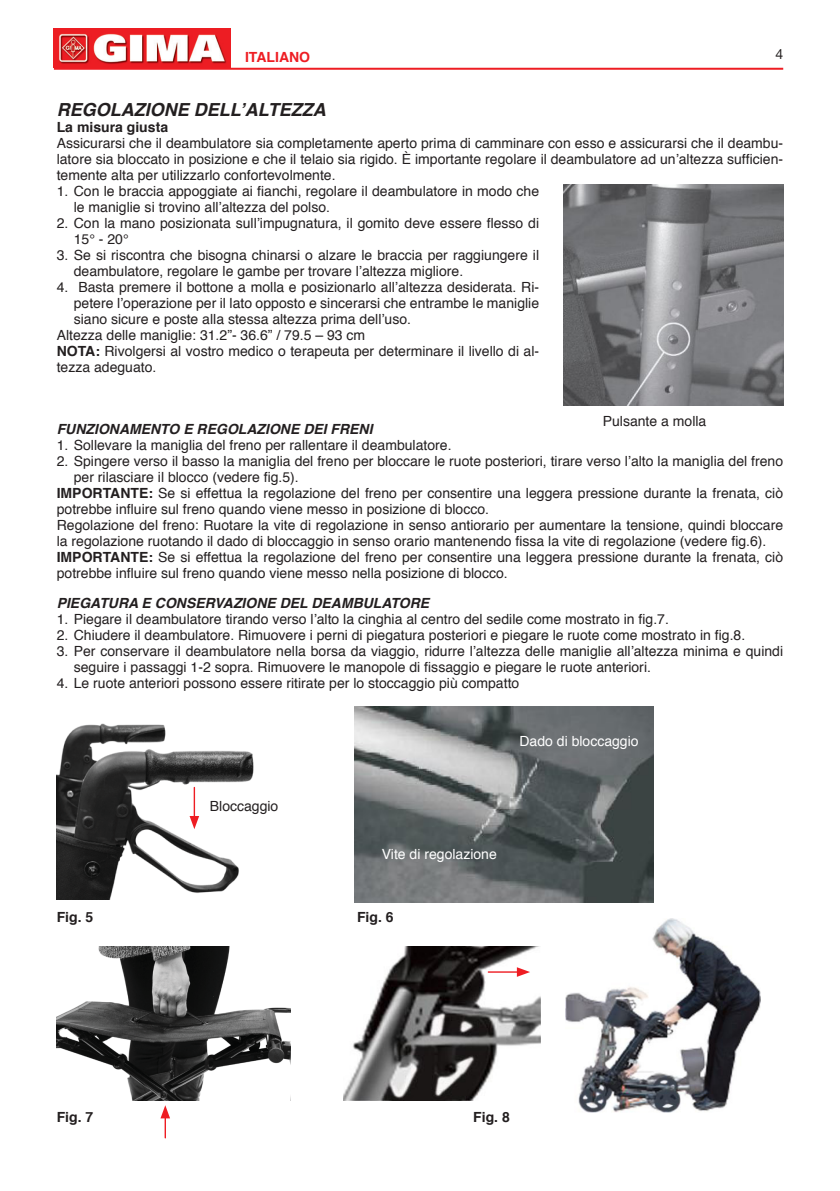
<style>
.page{position:relative;width:840px;height:1191px;background:#fff}
.page>*{position:absolute;margin:0;border:0;box-sizing:border-box;transform-origin:0 0}
.t1{font:italic 700 18px "Helvetica";color:#231f20}
.t2{font:14px/16px "Helvetica";color:#231f20}
.t3{font:italic 700 14px "Helvetica";color:#231f20}
.t4{font:700 14px "Helvetica";color:#231f20}
.t5{font:14px "Helvetica";color:#fff}
.t6{font:700 14px "Helvetica";color:#ee1d23}
.t7{font:14px "Helvetica Neue LT Std";color:#231f20}
.s1{font-weight:700}
</style>
<div class="page">
<hr style="left:54px;top:68px;width:728px;height:2px;background:#ee1d23">
<img style="left:54px;top:28px;width:176px;height:40px">
<img style="left:57px;top:723px;width:197px;height:176px">
<img style="left:354px;top:706px;width:299px;height:196px">
<img style="left:57px;top:946px;width:234px;height:154px">
<img style="left:565px;top:918px;width:195px;height:194px">
<img style="left:343px;top:946px;width:197px;height:154px">
<hr style="left:164px;top:1115px;width:2px;height:22px;background:#ee1d23">
<svg style="left:160px;top:1105px;width:10px;height:13px"></svg>
<hr style="left:488px;top:971px;width:31px;height:1px;background:#ee1d23">
<svg style="left:516px;top:967px;width:14px;height:9px"></svg>
<hr style="left:193px;top:787px;width:2px;height:32px;background:#ee1d23">
<svg style="left:189px;top:816px;width:10px;height:13px"></svg>
<img style="left:563px;top:184px;width:219px;height:221px">
<p class="t6" style="left:245px;top:45px;width:67px">ITALIANO</p>
<p class="t7" style="left:775px;top:46px;width:9px">4</p>
<p class="t1" style="left:57px;top:94px;width:270px">REGOLAZIONE DELL’ALTEZZA</p>
<p class="t4" style="left:57px;top:115px;width:113px">La misura giusta</p>
<p class="t2" style="left:57px;top:135px;width:727px;text-align:justify">Assicurarsi che il deambulatore sia completamente aperto prima di camminare con esso e assicurarsi che il deambu&shy;latore sia bloccato in posizione e che il telaio sia rigido. È importante regolare il deambulatore ad un’altezza sufficien&shy;temente alta per utilizzarlo confortevolmente.</p>
<p class="t2" style="left:74px;top:183px;width:466px;text-indent:-17px">1. Con le braccia appoggiate ai fianchi, regolare il deambulatore in modo che le maniglie si trovino all’altezza del polso.</p>
<p class="t2" style="left:74px;top:215px;width:466px;text-indent:-17px">2. Con la mano posizionata sull’impugnatura, il gomito deve essere flesso di<br>15° - 20°</p>
<p class="t2" style="left:74px;top:247px;width:466px;text-indent:-17px">3. Se si riscontra che bisogna chinarsi o alzare le braccia per raggiungere il deambulatore, regolare le gambe per trovare l’altezza migliore.</p>
<p class="t2" style="left:74px;top:279px;width:466px;text-align:justify;text-indent:-17px">4. Basta premere il bottone a molla e posizionarlo all’altezza desiderata. Ri&shy;petere l’operazione per il lato opposto e sincerarsi che entrambe le maniglie siano sicure e poste alla stessa altezza prima dell’uso.</p>
<p class="t2" style="left:57px;top:327px;width:310px">Altezza delle maniglie: 31.2”- 36.6” / 79.5 – 93 cm</p>
<p class="t2" style="left:57px;top:343px;width:483px"><span class="s1">NOTA:</span> Rivolgersi al vostro medico o terapeuta per determinare il livello di al&shy;tezza adeguato.</p>
<p class="t2" style="left:602px;top:413px;width:105px">Pulsante a molla</p>
<p class="t3" style="left:57px;top:417px;width:317px">FUNZIONAMENTO E REGOLAZIONE DEI FRENI</p>
<p class="t2" style="left:57px;top:437px;width:396px">1. Sollevare la maniglia del freno per rallentare il deambulatore.</p>
<p class="t2" style="left:74px;top:453px;width:710px;text-indent:-17px">2. Spingere verso il basso la maniglia del freno per bloccare le ruote posteriori, tirare verso l’alto la maniglia del freno per rilasciare il blocco (vedere fig.5).</p>
<p class="t2" style="left:57px;top:485px;width:727px"><span class="s1">IMPORTANTE:</span> Se si effettua la regolazione del freno per consentire una leggera pressione durante la frenata, ciò potrebbe influire sul freno quando viene messo in posizione di blocco.</p>
<p class="t2" style="left:57px;top:517px;width:727px">Regolazione del freno: Ruotare la vite di regolazione in senso antiorario per aumentare la tensione, quindi bloccare la regolazione ruotando il dado di bloccaggio in senso orario mantenendo fissa la vite di regolazione (vedere fig.6).</p>
<p class="t2" style="left:57px;top:549px;width:727px"><span class="s1">IMPORTANTE:</span> Se si effettua la regolazione del freno per consentire una leggera pressione durante la frenata, ciò potrebbe influire sul freno quando viene messo nella posizione di blocco.</p>
<p class="t3" style="left:57px;top:591px;width:374px">PIEGATURA E CONSERVAZIONE DEL DEAMBULATORE</p>
<p class="t2" style="left:57px;top:611px;width:613px">1. Piegare il deambulatore tirando verso l’alto la cinghia al centro del sedile come mostrato in fig.7.</p>
<p class="t2" style="left:57px;top:627px;width:689px">2. Chiudere il deambulatore. Rimuovere i perni di piegatura posteriori e piegare le ruote come mostrato in fig.8.</p>
<p class="t2" style="left:74px;top:643px;width:710px;text-indent:-17px">3. Per conservare il deambulatore nella borsa da viaggio, ridurre l’altezza delle maniglie all’altezza minima e quindi seguire i passaggi 1-2 sopra. Rimuovere le manopole di fissaggio e piegare le ruote anteriori.</p>
<p class="t2" style="left:57px;top:675px;width:464px">4. Le ruote anteriori possono essere ritirate per lo stoccaggio più compatto</p>
<p class="t2" style="left:210px;top:798px;width:70px">Bloccaggio</p>
<p class="t5" style="left:381px;top:843px;width:116px">Vite di regolazione</p>
<p class="t4" style="left:57px;top:905px;width:38px">Fig. 5</p>
<p class="t4" style="left:357px;top:905px;width:38px">Fig. 6</p>
<p class="t5" style="left:519px;top:730px;width:121px">Dado di bloccaggio</p>
<p class="t4" style="left:57px;top:1105px;width:38px">Fig. 7</p>
<p class="t4" style="left:473px;top:1105px;width:38px">Fig. 8</p>
</div>
